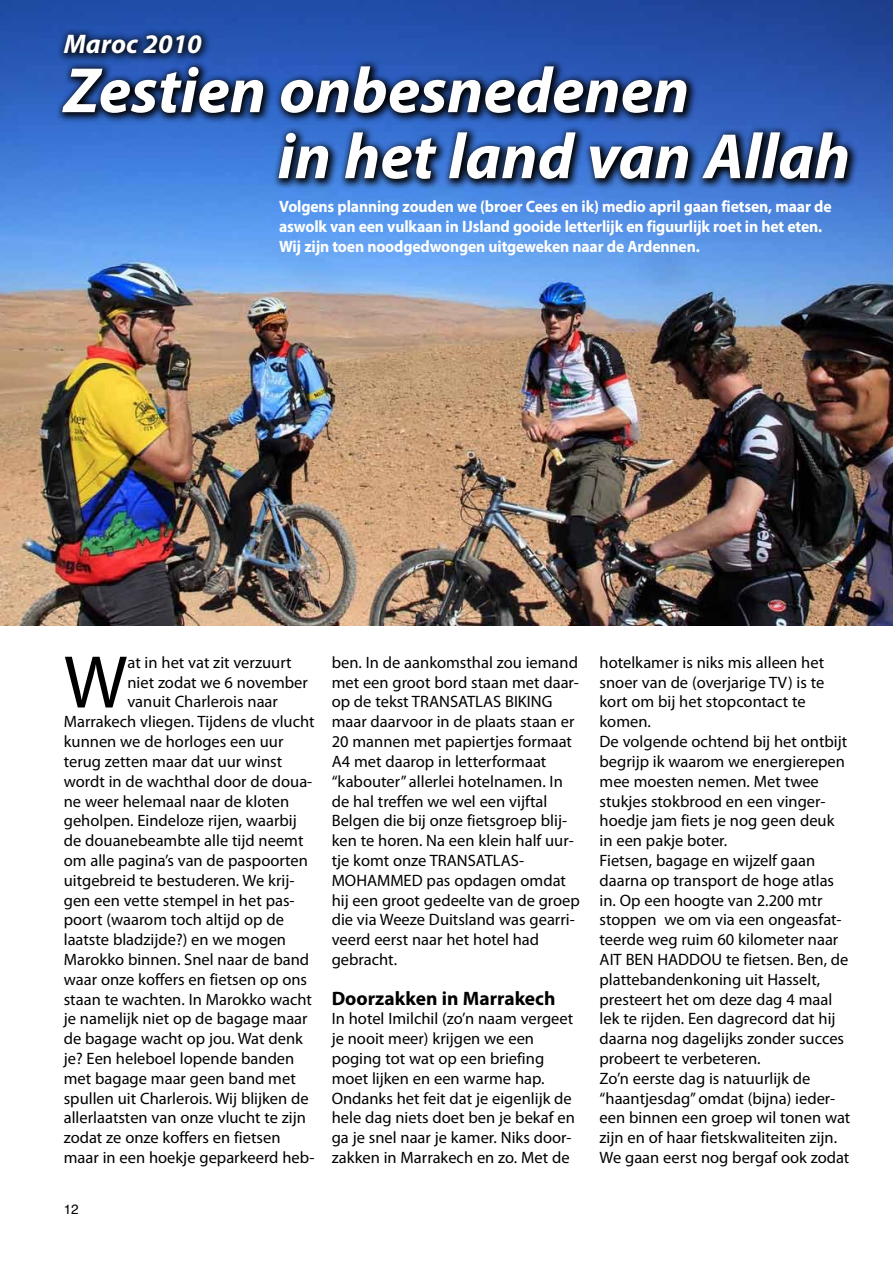
<style>
.page{position:relative;width:893px;height:1263px;background:#fff}
.page>*{position:absolute;margin:0;border:0;box-sizing:border-box;transform-origin:0 0}
.t1{font:75.3px "Myriad Pro";color:#000}
.t2{font:italic 700 64.5px/66px "Myriad Pro";color:#fff}
.t3{font:italic 700 27px "Myriad Pro";color:#fff}
.t4{font:700 19.5px "Myriad Pro";color:#000}
.t5{font:16.5px/19.8px "Myriad Pro";color:#000}
.t6{font:700 16.5px/19.8px "Myriad Pro";letter-spacing:-.01em;color:#fff;scale:.95 1}
.t7{font:13.5px "Helvetica";color:#000}
</style>
<div class="page">
<img style="left:0;top:0;width:893px;height:625px">
<svg style="left:56px;top:59px;width:803px;height:131px;background:#234685"></svg>
<div style="left:56px;top:27px;width:156px;height:37px;background:#000;opacity:.75"></div>
<h3 class="t3" style="left:64px;top:27px;width:140px">Maroc 2010</h3>
<h2 class="t2" style="left:278px;top:55px;width:574px;text-indent:-214px">Zestien onbesnedenen<br>in het land van Allah</h2>
<p class="t6" style="left:279px;top:197px;width:583px">Volgens planning zouden we (broer Cees en ik) medio april gaan fietsen, maar de aswolk van een vulkaan in IJsland gooide letterlijk en figuurlijk roet in het eten.<br>Wij zijn toen noodgedwongen uitgeweken naar de Ardennen.</p>
<h1 class="t1" style="left:64px;top:636px;width:65px">W</h1>
<p class="t5" style="left:127px;top:652px;width:166px">at in het vat zit verzuurt</p>
<p class="t5" style="left:127px;top:672px;width:182px">niet zodat we 6 november</p>
<p class="t5" style="left:127px;top:692px;width:152px">vanuit Charlerois naar</p>
<p class="t5" style="left:64px;top:712px;width:252px">Marrakech vliegen. Tijdens de vlucht</p>
<p class="t5" style="left:64px;top:731px;width:221px">kunnen we de horloges een uur</p>
<p class="t5" style="left:64px;top:751px;width:220px">terug zetten maar dat uur winst</p>
<p class="t5" style="left:64px;top:771px;width:250px">wordt in de wachthal door de doua-</p>
<p class="t5" style="left:64px;top:791px;width:227px">ne weer helemaal naar de kloten</p>
<p class="t5" style="left:64px;top:811px;width:234px">geholpen. Eindeloze rijen, waarbij</p>
<p class="t5" style="left:64px;top:830px;width:241px">de douanebeambte alle tijd neemt</p>
<p class="t5" style="left:64px;top:850px;width:246px">om alle pagina’s van de paspoorten</p>
<p class="t5" style="left:64px;top:870px;width:232px">uitgebreid te bestuderen. We krij-</p>
<p class="t5" style="left:64px;top:890px;width:232px">gen een vette stempel in het pas-</p>
<p class="t5" style="left:64px;top:910px;width:222px">poort (waarom toch altijd op de</p>
<p class="t5" style="left:64px;top:929px;width:224px">laatste bladzijde?) en we mogen</p>
<p class="t5" style="left:64px;top:949px;width:247px">Marokko binnen. Snel naar de band</p>
<p class="t5" style="left:64px;top:969px;width:245px">waar onze koffers en fietsen op ons</p>
<p class="t5" style="left:64px;top:989px;width:250px">staan te wachten. In Marokko wacht</p>
<p class="t5" style="left:64px;top:1009px;width:245px">je namelijk niet op de bagage maar</p>
<p class="t5" style="left:64px;top:1028px;width:241px">de bagage wacht op jou. Wat denk</p>
<p class="t5" style="left:64px;top:1048px;width:232px">je? Een heleboel lopende banden</p>
<p class="t5" style="left:64px;top:1068px;width:233px">met bagage maar geen band met</p>
<p class="t5" style="left:64px;top:1088px;width:246px">spullen uit Charlerois. Wij blijken de</p>
<p class="t5" style="left:64px;top:1108px;width:244px">allerlaatsten van onze vlucht te zijn</p>
<p class="t5" style="left:64px;top:1127px;width:218px">zodat ze onze koffers en fietsen</p>
<p class="t5" style="left:64px;top:1147px;width:252px">maar in een hoekje geparkeerd heb-</p>
<p class="t7" style="left:64px;top:1197px;width:17px">12</p>
<p class="t5" style="left:332px;top:652px;width:250px">ben. In de aankomsthal zou iemand met een groot bord staan met daar&shy;op de tekst TRANSATLAS BIKING maar daarvoor in de plaats staan er<br>20 mannen met papiertjes formaat<br>A4 met daarop in letterformaat “kabouter” allerlei hotelnamen. In de hal treffen we wel een vijftal<br>Belgen die bij onze fietsgroep blij&shy;ken te horen. Na een klein half uur&shy;tje komt onze TRANSATLAS-<br>MOHAMMED pas opdagen omdat hij een groot gedeelte van de groep die via Weeze Duitsland was gearri&shy;veerd eerst naar het hotel had gebracht.</p>
<p class="t4" style="left:332px;top:987px;width:225px">Doorzakken in Marrakech</p>
<p class="t5" style="left:332px;top:1009px;width:245px">In hotel Imilchil (zo’n naam vergeet je nooit meer) krijgen we een poging tot wat op een briefing moet lijken en een warme hap.<br>Ondanks het feit dat je eigenlijk de hele dag niets doet ben je bekaf en ga je snel naar je kamer. Niks door&shy;zakken in Marrakech en zo. Met de</p>
<p class="t5" style="left:600px;top:652px;width:252px">hotelkamer is niks mis alleen het snoer van de (overjarige TV) is te kort om bij het stopcontact te komen.<br>De volgende ochtend bij het ontbijt begrijp ik waarom we energierepen mee moesten nemen. Met twee stukjes stokbrood en een vinger&shy;hoedje jam fiets je nog geen deuk in een pakje boter.<br>Fietsen, bagage en wijzelf gaan daarna op transport de hoge atlas in. Op een hoogte van 2.200 mtr stoppen we om via een ongeasfat&shy;teerde weg ruim 60 kilometer naar<br>AIT BEN HADDOU te fietsen. Ben, de plattebandenkoning uit Hasselt, presteert het om deze dag 4 maal lek te rijden. Een dagrecord dat hij daarna nog dagelijks zonder succes probeert te verbeteren.<br>Zo’n eerste dag is natuurlijk de “haantjesdag” omdat (bijna) ieder&shy;een binnen een groep wil tonen wat zijn en of haar fietskwaliteiten zijn.<br>We gaan eerst nog bergaf ook zodat</p>
</div>
